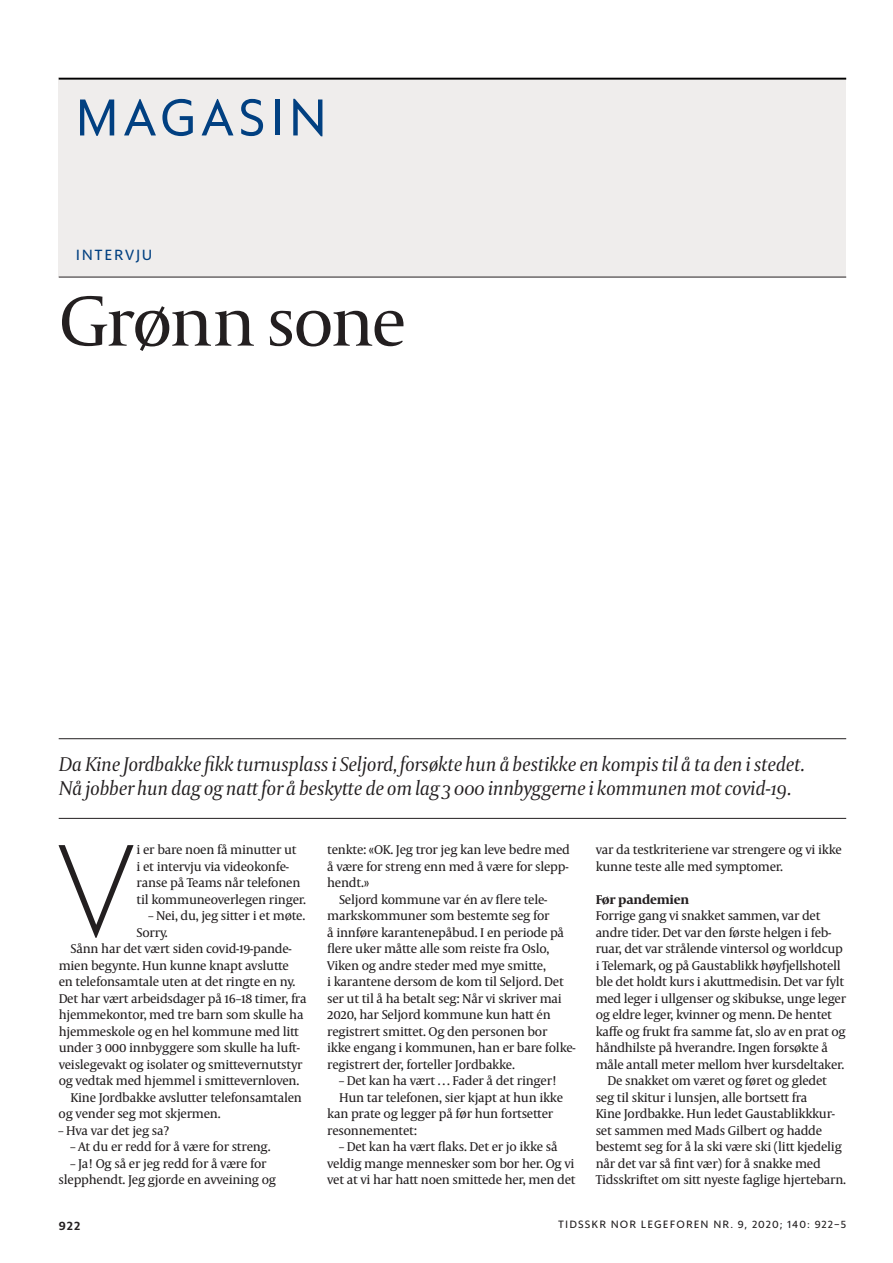
<style>
.page{position:relative;width:893px;height:1263px;background:#fff}
.page>*{position:absolute;margin:0;border:0;box-sizing:border-box;transform-origin:0 0}
.t1{font:200 130.05px "Sanomat Sans";color:#231f20}
.t2{font:75px "Capitolium 2";letter-spacing:-.045em;color:#231f20}
.t3{font:51px "Sanomat Sans";letter-spacing:.11em;color:#014081}
.t4{font:italic 21px/24px "Capitolium 2";letter-spacing:-.015em;color:#231f20}
.t5{font:15px "Sanomat Sans Text";letter-spacing:.11em;color:#014081}
.t6{font:12.9px/16.5px "Capitolium News 2";letter-spacing:-.02em;color:#231f20}
.t7{font:700 12.9px "Capitolium News 2";letter-spacing:-.02em;color:#231f20}
.t8{font:600 12.3px "Sanomat Sans Text";color:#231f20}
.t9{font:10.8px "Sanomat Sans Text";letter-spacing:.1em;color:#231f20}
</style>
<div class="page">
<div style="left:59px;top:78px;width:787px;height:199px;background:#efedec"></div>
<hr style="left:59px;top:78px;width:787px;height:2px;background:#000">
<hr style="left:59px;top:277px;width:787px;height:1px;background:#231f20">
<hr style="left:59px;top:738px;width:787px;height:1px;background:#231f20">
<hr style="left:59px;top:818px;width:787px;height:1px;background:#231f20">
<h3 class="t3" style="left:76px;top:79px;width:252px">MAGASIN</h3>
<p class="t5" style="left:76px;top:244px;width:78px">INTERVJU</p>
<h2 class="t2" style="left:59px;top:272px;width:349px">Grønn sone</h2>
<h3 class="t4" style="left:59px;top:751px;width:747px">Da Kine Jordbakke fikk turnusplass i Seljord, forsøkte hun å bestikke en kompis til å ta den i stedet.<br>Nå jobber hun dag og natt for å beskyt-te de om lag 3 000 innbyggerne i kommunen mot covid-19.</h3>
<h1 class="t1" style="left:57px;top:797px;width:80px">V</h1>
<p class="t6" style="left:137px;top:841px;width:171px">i er bare noen få minuter ut<br>i et intervju via videokonfe&shy;ranse på Teams når telefonen til kommuneoverlegen ringer.</p>
<p class="t6" style="left:148px;top:907px;width:158px">– Nei, du, jeg siter i et møte.</p>
<p class="t6" style="left:137px;top:924px;width:33px">Sorry.</p>
<p class="t6" style="left:71px;top:940px;width:223px">Sånn har det vært siden covid-19-pande-</p>
<p class="t6" style="left:59px;top:957px;width:232px">mien begynte. Hun kunne knapt avslute</p>
<p class="t6" style="left:59px;top:973px;width:238px">en telefonsamtale uten at det ringte en ny.</p>
<p class="t6" style="left:59px;top:990px;width:250px">Det har vært arbeidsdager på 16 – 18 timer, fra</p>
<p class="t6" style="left:59px;top:1006px;width:246px">hjemmekontor, med tre barn som skulle ha</p>
<p class="t6" style="left:59px;top:1023px;width:237px">hjemmeskole og en hel kommune med litt</p>
<p class="t6" style="left:59px;top:1039px;width:243px">under 3 000 innbyggere som skulle ha luft-</p>
<p class="t6" style="left:59px;top:1056px;width:245px">veislegevakt og isolater og smitevernutstyr</p>
<p class="t6" style="left:59px;top:1072px;width:242px">og vedtak med hjemmel i smitevernloven.</p>
<p class="t6" style="left:71px;top:1089px;width:233px">Kine Jordbakke avsluter telefonsamtalen</p>
<p class="t6" style="left:59px;top:1105px;width:164px">og vender seg mot skjermen.</p>
<p class="t6" style="left:59px;top:1122px;width:112px">– Hva var det jeg sa?</p>
<p class="t6" style="left:71px;top:1138px;width:202px">– At du er redd for å være for streng.</p>
<p class="t6" style="left:59px;top:1155px;width:219px;text-align:center">– Ja! Og så er jeg redd for å være for slepphendt. Jeg gjorde en avveining og</p>
<p class="t8" style="left:59px;top:1216px;width:23px">922</p>
<p class="t6" style="left:327px;top:841px;width:244px">tenkte: «OK. Jeg tror jeg kan leve bedre med</p>
<p class="t6" style="left:327px;top:858px;width:243px">å være for streng enn med å være for slepp-</p>
<p class="t6" style="left:327px;top:874px;width:43px">hendt.»</p>
<p class="t6" style="left:339px;top:891px;width:210px">Seljord kommune var én av flere tele-</p>
<p class="t6" style="left:327px;top:907px;width:224px">markskommuner som bestemte seg for</p>
<p class="t6" style="left:327px;top:924px;width:239px">å innføre karantenepåbud. I en periode på</p>
<p class="t6" style="left:327px;top:940px;width:224px">flere uker måte alle som reiste fra Oslo,</p>
<p class="t6" style="left:327px;top:957px;width:220px">Viken og andre steder med mye smite,</p>
<p class="t6" style="left:327px;top:973px;width:238px">i karantene dersom de kom til Seljord. Det</p>
<p class="t6" style="left:327px;top:990px;width:236px">ser ut til å ha betalt seg: Når vi skriver mai</p>
<p class="t6" style="left:327px;top:1006px;width:225px">2020, har Seljord kommune kun hatt én</p>
<p class="t6" style="left:327px;top:1023px;width:222px">registrert smitet. Og den personen bor</p>
<p class="t6" style="left:327px;top:1039px;width:250px">ikke engang i kommunen, han er bare folke-</p>
<p class="t6" style="left:327px;top:1056px;width:189px">registrert der, forteller Jordbakke.</p>
<p class="t6" style="left:339px;top:1072px;width:219px">– Det kan ha vært … Fader å det ringer!</p>
<p class="t6" style="left:339px;top:1089px;width:226px">Hun tar telefonen, sier kjapt at hun ikke</p>
<p class="t6" style="left:327px;top:1105px;width:228px">kan prate og legger på før hun fortseter</p>
<p class="t6" style="left:327px;top:1122px;width:91px">resonnementet:</p>
<p class="t6" style="left:327px;top:1138px;width:250px;text-align:center">– Det kan ha vært flaks. Det er jo ikke så veldig mange mennesker som bor her. Og vi vet at vi har hatt noen smitede her, men det</p>
<p class="t6" style="left:596px;top:841px;width:248px">var da testkriteriene var strengere og vi ikke kunne teste alle med symptomer.</p>
<p class="t7" style="left:596px;top:890px;width:95px">Før pandemien</p>
<p class="t6" style="left:596px;top:907px;width:226px">Forrige gang vi snakket sammen, var det</p>
<p class="t6" style="left:596px;top:924px;width:237px">andre tider. Det var den første helgen i feb-</p>
<p class="t6" style="left:596px;top:940px;width:249px">ruar, det var strålende vintersol og worldcup</p>
<p class="t6" style="left:596px;top:957px;width:246px">i Telemark, og på Gaustablikk høyfjellshotell</p>
<p class="t6" style="left:596px;top:973px;width:250px">ble det holdt kurs i akutt-medisin. Det var fylt</p>
<p class="t6" style="left:596px;top:990px;width:252px">med leger i ullgenser og skibukse, unge leger</p>
<p class="t6" style="left:596px;top:1006px;width:238px">og eldre leger, kvinner og menn. De hentet</p>
<p class="t6" style="left:596px;top:1023px;width:251px">kafe og frukt fra samme fat, slo av en prat og</p>
<p class="t6" style="left:596px;top:1039px;width:234px">håndhilste på hverandre. Ingen forsøkte å</p>
<p class="t6" style="left:596px;top:1056px;width:250px">måle antall meter mellom hver kursdeltaker.</p>
<p class="t6" style="left:608px;top:1072px;width:221px">De snakket om været og føret og gledet</p>
<p class="t6" style="left:596px;top:1089px;width:213px">seg til skitur i lunsjen, alle bortsett fra</p>
<p class="t6" style="left:596px;top:1105px;width:241px">Kine Jordbakke. Hun ledet Gaustablikkkur-</p>
<p class="t6" style="left:596px;top:1122px;width:228px">set sammen med Mads Gilbert og hadde</p>
<p class="t6" style="left:596px;top:1138px;width:248px">bestemt seg for å la ski være ski (litt kjedelig</p>
<p class="t6" style="left:596px;top:1155px;width:227px">når det var så fint vær) for å snakke med</p>
<p class="t6" style="left:596px;top:1171px;width:252px">Tidsskriftet om sitt nyeste faglige hjertebarn.</p>
<p class="t9" style="left:558px;top:1216px;width:290px">TIDSSKR NOR LEGEFOREN NR. 9, 2020; 140: 922–5</p>
</div>
